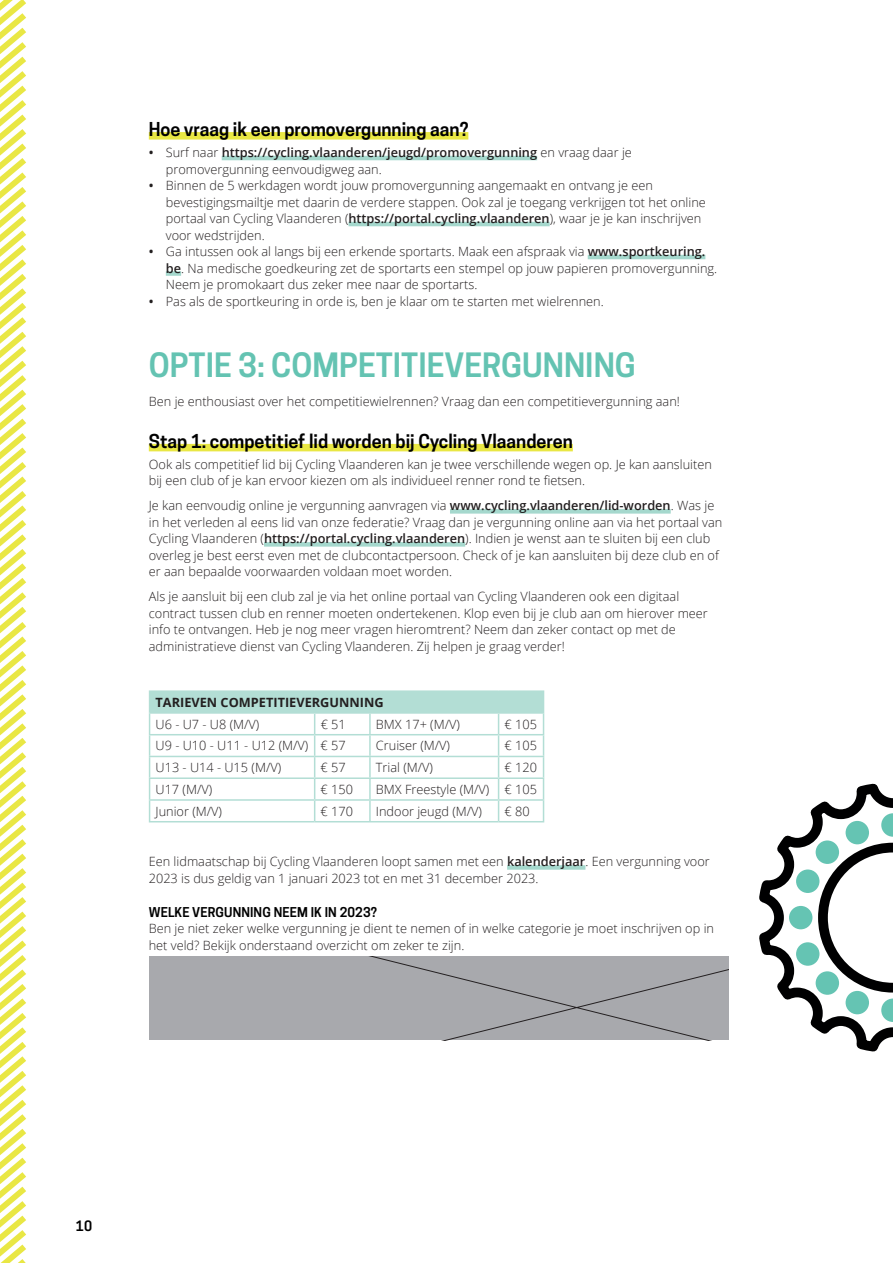
<style>
.page{position:relative;width:893px;height:1263px;background:#fff}
.page>*{position:absolute;margin:0;border:0;box-sizing:border-box;transform-origin:0 0}
.t1{font:600 31.5px "Cooper Hewitt";color:#64c3b2}
.t2{font:600 18px "Cooper Hewitt";color:#000001}
.t3{font:600 13.5px "Cooper Hewitt";color:#000001}
.t4{font:300 12.75px/16.5px "Open Sans";color:#231f20}
.t5{font:700 12.75px "Open Sans";color:#231f20}
.t6{font:600 12.75px "Cooper Hewitt";letter-spacing:.01em;color:#000001}
.s1{font-weight:600}
</style>
<div class="page">
<svg style="left:0;top:0;width:26px;height:1263px"></svg>
<div style="left:149px;top:132px;width:319px;height:8px;background:#e9e744"></div>
<hr style="left:222px;top:156px;width:315px;height:4px;background:#a5d8cd">
<hr style="left:348px;top:222px;width:202px;height:4px;background:#a5d8cd">
<hr style="left:588px;top:255px;width:117px;height:4px;background:#a5d8cd">
<div style="left:166px;top:271px;width:15px;height:5px;background:#a5d8cd"></div>
<div style="left:149px;top:444px;width:424px;height:7px;background:#e9e744"></div>
<div style="left:450px;top:509px;width:221px;height:5px;background:#a5d8cd"></div>
<div style="left:264px;top:542px;width:201px;height:5px;background:#a5d8cd"></div>
<div style="left:507px;top:865px;width:78px;height:5px;background:#a5d8cd"></div>
<div style="left:150px;top:691px;width:394px;height:22px;background:#b3ded5"></div>
<hr style="left:369px;top:714px;width:2px;height:20px;background:#b3ded5">
<hr style="left:369px;top:735px;width:2px;height:21px;background:#b3ded5">
<hr style="left:369px;top:757px;width:2px;height:20px;background:#b3ded5">
<hr style="left:369px;top:779px;width:2px;height:20px;background:#b3ded5">
<hr style="left:369px;top:801px;width:2px;height:20px;background:#b3ded5">
<svg style="left:498px;top:714px;width:1px;height:107px"></svg>
<svg style="left:543px;top:714px;width:1px;height:107px"></svg>
<hr style="left:149px;top:690px;width:166px;height:2px;background:#b3ded5">
<svg style="left:149px;top:692px;width:1px;height:129px"></svg>
<hr style="left:315px;top:690px;width:55px;height:2px;background:#b3ded5">
<hr style="left:370px;top:690px;width:129px;height:2px;background:#b3ded5">
<hr style="left:499px;top:690px;width:45px;height:2px;background:#b3ded5">
<hr style="left:149px;top:712px;width:166px;height:2px;background:#b3ded5">
<hr style="left:315px;top:712px;width:55px;height:2px;background:#b3ded5">
<hr style="left:370px;top:712px;width:129px;height:2px;background:#b3ded5">
<hr style="left:499px;top:712px;width:45px;height:2px;background:#b3ded5">
<hr style="left:149px;top:734px;width:166px;height:1px;background:#b3ded5">
<hr style="left:315px;top:734px;width:55px;height:1px;background:#b3ded5">
<hr style="left:370px;top:734px;width:129px;height:1px;background:#b3ded5">
<hr style="left:499px;top:734px;width:45px;height:1px;background:#b3ded5">
<hr style="left:149px;top:756px;width:166px;height:1px;background:#b3ded5">
<hr style="left:315px;top:756px;width:55px;height:1px;background:#b3ded5">
<hr style="left:370px;top:756px;width:129px;height:1px;background:#b3ded5">
<hr style="left:499px;top:756px;width:45px;height:1px;background:#b3ded5">
<hr style="left:149px;top:777px;width:166px;height:2px;background:#b3ded5">
<hr style="left:315px;top:777px;width:55px;height:2px;background:#b3ded5">
<hr style="left:370px;top:777px;width:129px;height:2px;background:#b3ded5">
<hr style="left:499px;top:777px;width:45px;height:2px;background:#b3ded5">
<hr style="left:149px;top:799px;width:166px;height:2px;background:#b3ded5">
<hr style="left:149px;top:821px;width:166px;height:1px;background:#b3ded5">
<hr style="left:315px;top:799px;width:55px;height:2px;background:#b3ded5">
<svg style="left:314px;top:714px;width:1px;height:107px"></svg>
<hr style="left:315px;top:821px;width:55px;height:1px;background:#b3ded5">
<hr style="left:370px;top:799px;width:129px;height:2px;background:#b3ded5">
<hr style="left:370px;top:821px;width:129px;height:1px;background:#b3ded5">
<hr style="left:499px;top:799px;width:45px;height:2px;background:#b3ded5">
<hr style="left:499px;top:821px;width:45px;height:1px;background:#b3ded5">
<svg style="left:759px;top:783px;width:134px;height:269px"></svg>
<div style="left:149px;top:957px;width:579px;height:83px;background:#a8a9ad"></div>
<h2 class="t2" style="left:149px;top:119px;width:321px">Hoe vraag ik een promovergunning aan?</h2>
<p class="t4" style="left:166px;top:144px;width:468px;text-indent:-17px"><span class="s1">•</span> Surf naar <span class="s1">https://cycling.vlaanderen/jeugd/promovergunning</span> en vraag daar je promovergunning eenvoudigweg aan.</p>
<p class="t4" style="left:166px;top:177px;width:542px;text-indent:-17px"><span class="s1">•</span> Binnen de 5 werkdagen wordt jouw promovergunning aangemaakt en ontvang je een bevestigingsmailtje met daarin de verdere stappen. Ook zal je toegang verkrijgen tot het online portaal van Cycling Vlaanderen (<span class="s1">https://portal.cycling.vlaanderen</span>), waar je je kan inschrijven voor wedstrijden.</p>
<p class="t4" style="left:166px;top:243px;width:553px;text-indent:-17px"><span class="s1">•</span> Ga intussen ook al langs bij een erkende sportarts. Maak een afspraak via <span class="s1">www.sportkeuring. be</span>. Na medische goedkeuring zet de sportarts een stempel op jouw papieren promovergunning.<br>Neem je promokaart dus zeker mee naar de sportarts.</p>
<p class="t4" style="left:149px;top:292px;width:456px"><span class="s1">•</span> Pas als de sportkeuring in orde is, ben je klaar om te starten met wielrennen.</p>
<h1 class="t1" style="left:149px;top:346px;width:489px">OPTIE 3: COMPETITIEVERGUNNING</h1>
<p class="t4" style="left:149px;top:393px;width:533px">Ben je enthousiast over het competitiewielrennen? Vraag dan een competitievergunning aan!</p>
<h2 class="t2" style="left:149px;top:431px;width:425px">Stap 1: competitief lid worden bij Cycling Vlaanderen</h2>
<p class="t4" style="left:149px;top:456px;width:565px">Ook als competitief lid bij Cycling Vlaanderen kan je twee verschillende wegen op. Je kan aansluiten bij een club of je kan ervoor kiezen om als individueel renner rond te fietsen.</p>
<p class="t4" style="left:149px;top:497px;width:575px">Je kan eenvoudig online je vergunning aanvragen via <span class="s1">www.cycling.vlaanderen/lid-worden</span>. Was je in het verleden al eens lid van onze federatie? Vraag dan je vergunning online aan via het portaal van Cycling Vlaanderen (<span class="s1">https://portal.cycling.vlaanderen</span>). Indien je wenst aan te sluiten bij een club overleg je best eerst even met de clubcontactpersoon. Check of je kan aansluiten bij deze club en of er aan bepaalde voorwaarden voldaan moet worden.</p>
<p class="t4" style="left:149px;top:588px;width:561px">Als je aansluit bij een club zal je via het online portaal van Cycling Vlaanderen ook een digitaal contract tussen club en renner moeten ondertekenen. Klop even bij je club aan om hierover meer info te ontvangen. Heb je nog meer vragen hieromtrent? Neem dan zeker contact op met de administratieve dienst van Cycling Vlaanderen. Zij helpen je graag verder!</p>
<p class="t5" style="left:156px;top:693px;width:230px">TARIEVEN COMPETITIEVERGUNNING</p>
<p class="t4" style="left:156px;top:715px;width:105px">U6 - U7 - U8 (M/V)</p>
<p class="t4" style="left:321px;top:715px;width:27px">€ 51</p>
<p class="t4" style="left:376px;top:715px;width:85px">BMX 17+ (M/V)</p>
<p class="t4" style="left:505px;top:715px;width:34px">€ 105</p>
<p class="t4" style="left:156px;top:737px;width:192px">U9 - U10 - U11 - U12 (M/V) € 57</p>
<p class="t4" style="left:376px;top:737px;width:76px">Cruiser (M/V)</p>
<p class="t4" style="left:505px;top:737px;width:34px">€ 105</p>
<p class="t4" style="left:156px;top:759px;width:127px">U13 - U14 - U15 (M/V)</p>
<p class="t4" style="left:321px;top:759px;width:27px">€ 57</p>
<p class="t4" style="left:376px;top:759px;width:59px">Trial (M/V)</p>
<p class="t4" style="left:505px;top:759px;width:34px">€ 120</p>
<p class="t4" style="left:156px;top:781px;width:58px">U17 (M/V)</p>
<p class="t4" style="left:321px;top:781px;width:34px">€ 150</p>
<p class="t4" style="left:376px;top:781px;width:163px">BMX Freestyle (M/V) € 105</p>
<p class="t4" style="left:156px;top:802px;width:68px">Junior (M/V)</p>
<p class="t4" style="left:321px;top:802px;width:34px">€ 170</p>
<p class="t4" style="left:376px;top:802px;width:108px">Indoor jeugd (M/V)</p>
<p class="t4" style="left:504px;top:802px;width:27px">€ 80</p>
<p class="t4" style="left:149px;top:853px;width:562px">Een lidmaatschap bij Cycling Vlaanderen loopt samen met een <span class="s1">kalenderjaar</span>. Een vergunning voor<br>2023 is dus geldig van 1 januari 2023 tot en met 31 december 2023.</p>
<p class="t6" style="left:149px;top:904px;width:230px">WELKE VERGUNNING NEEM IK IN 2023?</p>
<p class="t4" style="left:149px;top:920px;width:567px">Ben je niet zeker welke vergunning je dient te nemen of in welke categorie je moet inschrijven op in het veld? Bekijk onderstaand overzicht om zeker te zijn.</p>
<p class="t3" style="left:76px;top:1217px;width:18px">10</p>
</div>
